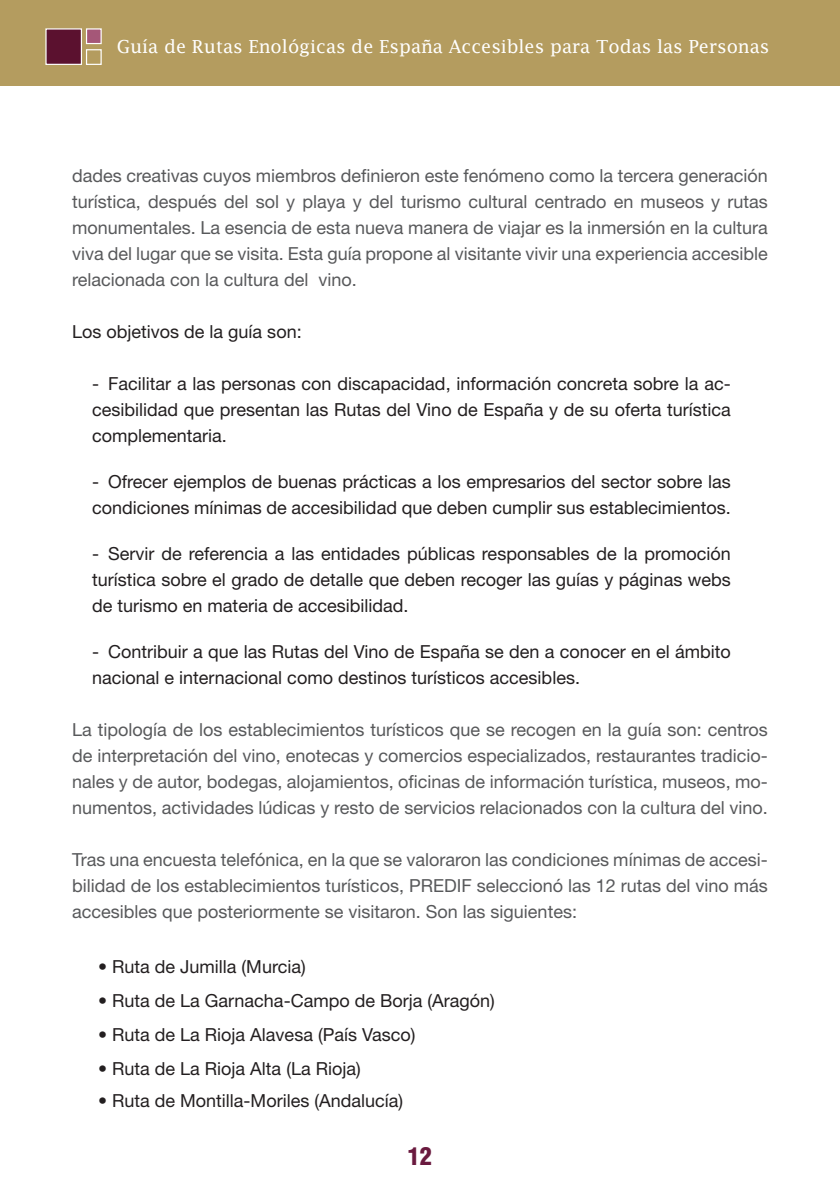
<style>
.page{position:relative;width:840px;height:1191px;background:#fff}
.page>*{position:absolute;margin:0;border:0;box-sizing:border-box;transform-origin:0 0}
.t1{font:900 condensed 24px "Helvetica";color:#6a1a3f}
.t2{font:18px/26px "Helvetica Neue";color:#58595b;text-align:justify}
.t3{font:18px/26px "Helvetica Neue";color:#231f20;text-align:justify}
.t4{font:18px "Lucida Fax";color:#fff}
</style>
<div class="page">
<div style="left:0;top:0;width:839px;height:85px;background:#b49c5f"></div>
<div style="left:45px;top:28px;width:37px;height:37px;background:#5b112f;border:1px solid #fff"></div>
<div style="left:86px;top:28px;width:16px;height:16px;background:#a55778;border:1px solid #fff"></div>
<div style="left:86px;top:49px;width:16px;height:16px;background:#b49c5f;border:1px solid #fff"></div>
<p class="t4" style="left:117px;top:36px;width:653px">Guía de Rutas Enológicas de España Accesibles para Todas las Personas</p>
<p class="t2" style="left:72px;top:163px;width:697px">dades creativas cuyos miembros definieron este fenómeno como la tercera generación turística, después del sol y playa y del turismo cultural centrado en museos y rutas monumentales. La esencia de esta nueva manera de viajar es la inmersión en la cultura viva del lugar que se visita. Esta guía propone al visitante vivir una experiencia accesible relacionada con la cultura del vino.</p>
<p class="t3" style="left:72px;top:319px;width:231px">Los objetivos de la guía son:</p>
<p class="t3" style="left:92px;top:371px;width:640px">- Facilitar a las personas con discapacidad, información concreta sobre la ac&shy;cesibilidad que presentan las Rutas del Vino de España y de su oferta turística complementaria.</p>
<p class="t3" style="left:92px;top:469px;width:640px">- Ofrecer ejemplos de buenas prácticas a los empresarios del sector sobre las condiciones mínimas de accesibilidad que deben cumplir sus establecimientos.</p>
<p class="t3" style="left:92px;top:541px;width:640px">- Servir de referencia a las entidades públicas responsables de la promoción turística sobre el grado de detalle que deben recoger las guías y páginas webs de turismo en materia de accesibilidad.</p>
<p class="t3" style="left:92px;top:639px;width:640px">- Contribuir a que las Rutas del Vino de España se den a conocer en el ámbito nacional e internacional como destinos turísticos accesibles.</p>
<p class="t2" style="left:72px;top:717px;width:697px">La tipología de los establecimientos turísticos que se recogen en la guía son: centros de interpretación del vino, enotecas y comercios especializados, restaurantes tradicio&shy;nales y de autor, bodegas, alojamientos, oficinas de información turística, museos, mo&shy;numentos, actividades lúdicas y resto de servicios relacionados con la cultura del vino.</p>
<p class="t2" style="left:72px;top:847px;width:697px">Tras una encuesta telefónica, en la que se valoraron las condiciones mínimas de accesi&shy;bilidad de los establecimientos turísticos, PREDIF seleccionó las 12 rutas del vino más accesibles que posteriormente se visitaron. Son las siguientes:</p>
<p class="t3" style="left:98px;top:952px;width:209px">• Ruta de Jumilla (Murcia)</p>
<p class="t3" style="left:98px;top:986px;width:398px">• Ruta de La Garnacha-Campo de Borja (Aragón)</p>
<p class="t3" style="left:98px;top:1021px;width:319px">• Ruta de La Rioja Alavesa (País Vasco)</p>
<p class="t3" style="left:98px;top:1055px;width:264px">• Ruta de La Rioja Alta (La Rioja)</p>
<p class="t3" style="left:98px;top:1087px;width:306px">• Ruta de Montilla-Moriles (Andalucía)</p>
<h1 class="t1" style="left:408px;top:1140px;width:25px">12</h1>
</div>
